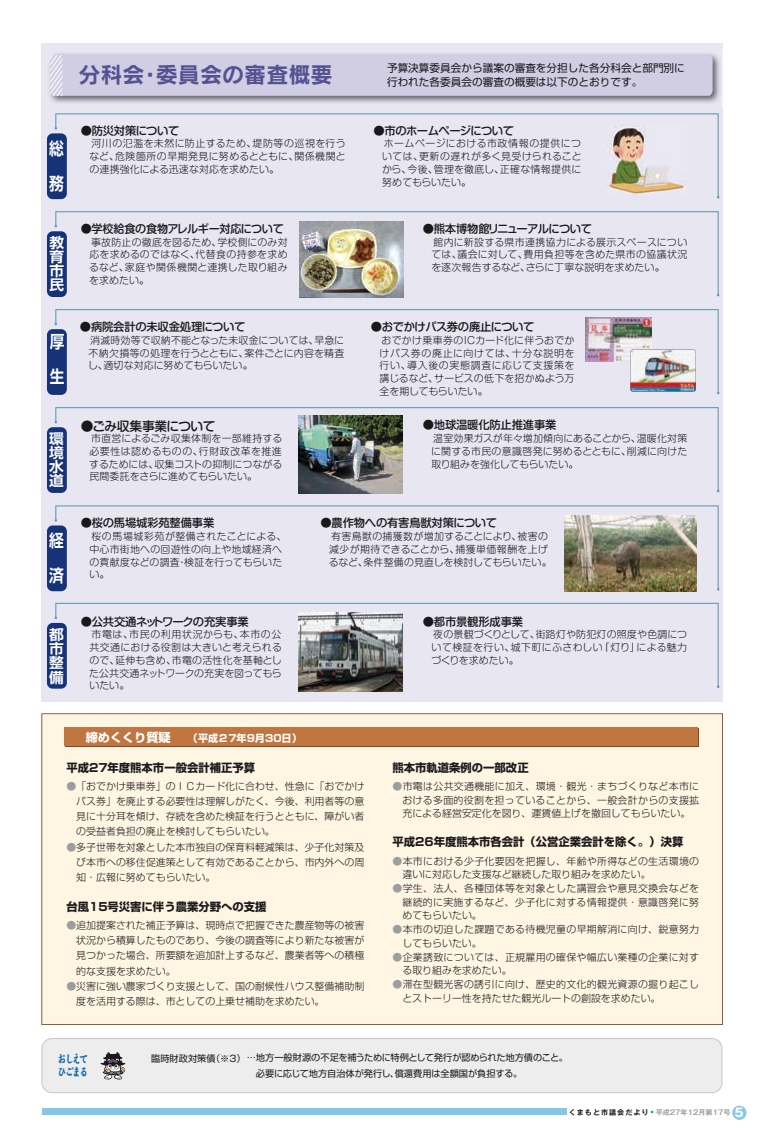
<style>
.page{position:relative;width:766px;height:1134px;background:#fff}
.page>*{position:absolute;margin:0;border:0;box-sizing:border-box;transform-origin:0 0}
.t1{font:22.1px "Rodin Pro B";color:#545392}
.t2{font:700 17.2px/34.5px "Shin Go Pro De";color:#fff;scale:.85 1}
.t3{font:700 14.2px/14.2px "Shin Go Pro De";color:#fff;text-align:justify;scale:1.04 1}
.t4{font:500 12.8px "Shin M Go Pro";letter-spacing:-.035em;color:#1a181b}
.t5{font:700 12.1px "Shin Go Pro";color:#fff}
.t6{font:12px/13px "DF Kai Sho Std W12";letter-spacing:-.22em;color:#156caa;scale:.77 1}
.t7{font:500 11.3px "Shin M Go Pro";letter-spacing:-.025em;color:#1a181b}
.t8{font:700 11.3px "Shin Go Pro";color:#1a181b}
.t9{font:500 11.3px "Shin M Go Pro";letter-spacing:-.055em;color:#1a181b}
.t10{font:10.6px/13.9px "Shin Go Pro";color:#1a181b}
.t11{font:700 10.1px "Shin Go Pro";color:#fff}
.t12{font:300 9.9px/12.8px "Shin M Go Pro";letter-spacing:.02em;color:#1a181b;text-align:justify}
.t13{font:300 9.9px/15.1px "Shin Go Pro";color:#1a181b;text-align:justify}
.t14{font:300 9.9px/13.7px "Shin Go Pro";letter-spacing:.03em;color:#1a181b}
.t15{font:9.2px/15.6px "Shin Go Pro";letter-spacing:-.01em;color:#1a181b}
.t16{font:700 7.1px "Gothic MB101 Pro De";color:#9c9da0}
.s1{font-weight:700;color:#9c9da0}
.s2{color:#1a181b}
.s3{color:#0092cc}
.s4{font-family:"Gothic MB101 Pro";font-size:12px;color:#fff}
</style>
<div class="page">
<div style="left:42px;top:1108px;width:525px;height:6px;background:#84c8e6"></div>
<div style="left:732px;top:1106px;width:14px;height:14px;background:#84c8e6;border-radius:50%"></div>
<div style="left:41px;top:1038px;width:681px;height:55px;background:#ededee"></div>
<div style="left:41px;top:713px;width:681px;height:312px;background:#fef5e2"></div>
<div style="left:65px;top:728px;width:633px;height:19px;background:#784a28"></div>
<div style="left:65px;top:728px;width:632px;height:18px;background:#c17540"></div>
<svg style="left:100px;top:1052px;width:25px;height:27px"></svg>
<div style="left:41px;top:43px;width:681px;height:659px;background:#e8e6f1"></div>
<div style="left:47px;top:133px;width:20px;height:66px;background:#163377;border-radius:6px"></div>
<div style="left:47px;top:623px;width:20px;height:66px;background:#163377;border-radius:6px"></div>
<svg style="left:55px;top:603px;width:663px;height:84px"></svg>
<div style="left:47px;top:525px;width:20px;height:66px;background:#163377;border-radius:6px"></div>
<svg style="left:55px;top:505px;width:663px;height:84px"></svg>
<div style="left:47px;top:427px;width:20px;height:66px;background:#163377;border-radius:6px"></div>
<svg style="left:55px;top:407px;width:663px;height:84px"></svg>
<div style="left:47px;top:329px;width:20px;height:66px;background:#163377;border-radius:6px"></div>
<svg style="left:55px;top:309px;width:663px;height:84px"></svg>
<div style="left:47px;top:231px;width:20px;height:66px;background:#163377;border-radius:6px"></div>
<svg style="left:55px;top:211px;width:663px;height:84px"></svg>
<svg style="left:55px;top:113px;width:663px;height:84px"></svg>
<img style="left:49px;top:50px;width:674px;height:57px">
<div style="left:50px;top:55px;width:662px;height:41px;background:#d1cee3"></div>
<img style="left:606px;top:125px;width:80px;height:69px">
<img style="left:300px;top:221px;width:103px;height:77px">
<img style="left:585px;top:318px;width:66px;height:43px">
<img style="left:630px;top:349px;width:65px;height:43px">
<img style="left:298px;top:415px;width:104px;height:78px">
<img style="left:564px;top:515px;width:132px;height:76px">
<img style="left:298px;top:612px;width:105px;height:79px">
<h1 class="t1" style="left:78px;top:60px;width:256px">分科会・委員会の審査概要</h1>
<p class="t10" style="left:387px;top:59px;width:299px">予算決算委員会から議案の審査を分担した各分科会と部門別に行われた各委員会の審査の概要は以下のとおりです。</p>
<h2 class="t2" style="left:49px;top:129px;width:19px">総務</h2>
<h3 class="t3" style="left:49px;top:233px;width:15px">教育市民</h3>
<h2 class="t2" style="left:50px;top:322px;width:18px">厚生</h2>
<h3 class="t3" style="left:49px;top:430px;width:15px">環境水道</h3>
<h2 class="t2" style="left:49px;top:521px;width:19px">経済</h2>
<h3 class="t3" style="left:49px;top:626px;width:15px">都市整備</h3>
<p class="t7" style="left:81px;top:121px;width:100px">●防災対策について</p>
<p class="t12" style="left:89px;top:136px;width:258px;text-indent:-9px">　河川の氾濫を未然に防止するため、堤防等の巡視を行うなど、危険箇所の早期発見に努めるとともに、関係機関との連携強化による迅速な対応を求めたい。</p>
<p class="t7" style="left:81px;top:219px;width:204px">●学校給食の食物アレルギー対応について</p>
<p class="t12" style="left:89px;top:234px;width:200px;text-indent:-8px">　事故防止の徹底を図るため、学校側にのみ対応を求めるのではなく、代替食の持参を求めるなど、家庭や関係機関と連携した取り組みを求めたい。</p>
<p class="t7" style="left:80px;top:318px;width:167px">●病院会計の未収金処理について</p>
<p class="t12" style="left:88px;top:332px;width:258px;text-indent:-8px">　消滅時効等で収納不能となった未収金については、早急に不納欠損等の処理を行うとともに、案件ごとに内容を精査し、適切な対応に努めてもらいたい。</p>
<p class="t7" style="left:373px;top:121px;width:142px">●市のホームページについて</p>
<p class="t12" style="left:382px;top:136px;width:201px;text-indent:-8px">　ホームページにおける市政情報の提供については、更新の遅れが多く見受けられることから、今後、管理を徹底し、正確な情報提供に努めてもらいたい。</p>
<p class="t9" style="left:422px;top:219px;width:171px">●熊本博物館リニューアルについて</p>
<p class="t12" style="left:431px;top:234px;width:257px;text-indent:-8px">　館内に新設する県市連携協力による展示スペースについては、議会に対して、費用負担等を含めた県市の協議状況を逐次報告するなど、さらに丁寧な説明を求めたい。</p>
<p class="t7" style="left:371px;top:318px;width:165px">●おでかけパス券の廃止について</p>
<p class="t12" style="left:379px;top:332px;width:196px;text-indent:-9px">　おでかけ乗車券のＩＣカード化に伴うおでかけパス券の廃止に向けては、十分な説明を行い、導入後の実態調査に応じて支援策を講じるなど、サービスの低下を招かぬよう万全を期してもらいたい。</p>
<p class="t4" style="left:81px;top:415px;width:136px">●ごみ収集事業について</p>
<p class="t12" style="left:89px;top:431px;width:194px;text-indent:-8px">　市直営によるごみ収集体制を一部維持する必要性は認めるものの、行財政改革を推進するためには、収集コストの抑制につながる民間委託をさらに進めてもらいたい。</p>
<p class="t7" style="left:81px;top:514px;width:135px">●桜の馬場城彩苑整備事業</p>
<p class="t12" style="left:89px;top:529px;width:198px;text-align:left;text-indent:-9px">　桜の馬場城彩苑が整備されたことによる、中心市街地への回遊性の向上や地域経済への貢献度などの調査・検証を行ってもらいたい。</p>
<p class="t7" style="left:81px;top:612px;width:169px">●公共交通ネットワークの充実事業</p>
<p class="t12" style="left:89px;top:627px;width:194px;text-indent:-8px">　市電は、市民の利用状況からも、本市の公共交通における役割は大きいと考えられるので、延伸も含め、市電の活性化を基軸とした公共交通ネットワークの充実を図ってもらいたい。</p>
<p class="t7" style="left:422px;top:416px;width:135px">●地球温暖化防止推進事業</p>
<p class="t12" style="left:431px;top:431px;width:257px;text-indent:-8px">　温室効果ガスが年々増加傾向にあることから、温暖化対策に関する市民の意識啓発に努めるとともに、削減に向けた取り組みを強化してもらいたい。</p>
<p class="t7" style="left:320px;top:514px;width:178px">●農作物への有害鳥獣対策について</p>
<p class="t12" style="left:329px;top:529px;width:224px;text-align:left;text-indent:-8px">　有害鳥獣の捕獲数が増加することにより、被害の減少が期待できることから、捕獲単価報酬を上げるなど、条件整備の見直しを検討してもらいたい。</p>
<p class="t7" style="left:422px;top:612px;width:102px">●都市景観形成事業</p>
<p class="t12" style="left:431px;top:627px;width:257px;text-indent:-9px">　夜の景観づくりとして、街路灯や防犯灯の照度や色調について検証を行い、城下町にふさわしい「灯り」による魅力づくりを求めたい。</p>
<p class="t5" style="left:86px;top:728px;width:86px">締めくくり質疑</p>
<p class="t11" style="left:188px;top:731px;width:115px">（平成２7年9月30日）</p>
<p class="t8" style="left:66px;top:758px;width:190px">平成27年度熊本市一般会計補正予算</p>
<p class="t13" style="left:76px;top:777px;width:289px;text-indent:-10px"><span class="s1">●</span>「おでかけ乗車券」のＩＣカード化に合わせ、性急に「おでかけパス券」を廃止する必要性は理解しがたく、今後、利用者等の意見に十分耳を傾け、存続を含めた検証を行うとともに、障がい者の受益者負担の廃止を検討してもらいたい。</p>
<p class="t13" style="left:76px;top:838px;width:289px;text-indent:-10px"><span class="s1">●</span>多子世帯を対象とした本市独自の保育料軽減策は、少子化対策及び本市への移住促進策として有効であることから、市内外への周知・広報に努めてもらいたい。</p>
<p class="t8" style="left:66px;top:897px;width:201px">台風15号災害に伴う農業分野への支援</p>
<p class="t13" style="left:76px;top:917px;width:289px;text-indent:-10px"><span class="s1">●</span>追加提案された補正予算は、現時点で把握できた農産物等の被害状況から積算したものであり、今後の調査等により新たな被害が見つかった場合、所要額を追加計上するなど、農業者等への積極的な支援を求めたい。</p>
<p class="t13" style="left:76px;top:977px;width:289px;text-indent:-10px"><span class="s1">●</span>災害に強い農家づくり支援として、国の耐候性ハウス整備補助制度を活用する際は、市としての上乗せ補助を求めたい。</p>
<p class="t8" style="left:392px;top:758px;width:138px">熊本市軌道条例の一部改正</p>
<p class="t13" style="left:402px;top:778px;width:298px;line-height:13.7px;text-indent:-10px"><span class="s1">●</span>市電は公共交通機能に加え、環境・観光・まちづくりなど本市における多面的役割を担っていることから、一般会計からの支援拡充による経営安定化を図り、運賃値上げを撤回してもらいたい。</p>
<p class="t8" style="left:392px;top:833px;width:292px">平成26年度熊本市各会計（公営企業会計を除く。）決算</p>
<p class="t14" style="left:402px;top:853px;width:298px;text-indent:-10px"><span class="s1">●</span>本市における少子化要因を把握し、年齢や所得などの生活環境の違いに対応した支援など継続した取り組みを求めたい。</p>
<p class="t13" style="left:402px;top:880px;width:298px;line-height:13.7px;text-indent:-10px"><span class="s1">●</span>学生、法人、各種団体等を対象とした講習会や意見交換会などを継続的に実施するなど、少子化に対する情報提供・意識啓発に努めてもらいたい。</p>
<p class="t14" style="left:402px;top:921px;width:298px;text-indent:-10px"><span class="s1">●</span>本市の切迫した課題である待機児童の早期解消に向け、鋭意努力してもらいたい。</p>
<p class="t14" style="left:402px;top:949px;width:298px;text-indent:-10px"><span class="s1">●</span>企業誘致については、正規雇用の確保や幅広い業種の企業に対する取り組みを求めたい。</p>
<p class="t14" style="left:402px;top:976px;width:298px;text-indent:-10px"><span class="s1">●</span>滞在型観光客の誘引に向け、歴史的文化的観光資源の掘り起こしとストーリー性を持たせた観光ルートの創設を求めたい。</p>
<p class="t6" style="left:58px;top:1052px;width:42px">おしえてひごまる</p>
<p class="t15" style="left:246px;top:1049px;width:323px;text-indent:-95px">臨時財政対策債（※3）…地方一般財源の不足を補うために特例として発行が認められた地方債のこと。　必要に応じて地方自治体が発行し、償還費用は全額国が負担する。</p>
<p class="t16" style="left:568px;top:1106px;width:176px"><span class="s2">くまもと市議会だより</span><span class="s3">・</span>平成27年12月第17号 <span class="s4">5</span></p>
</div>
